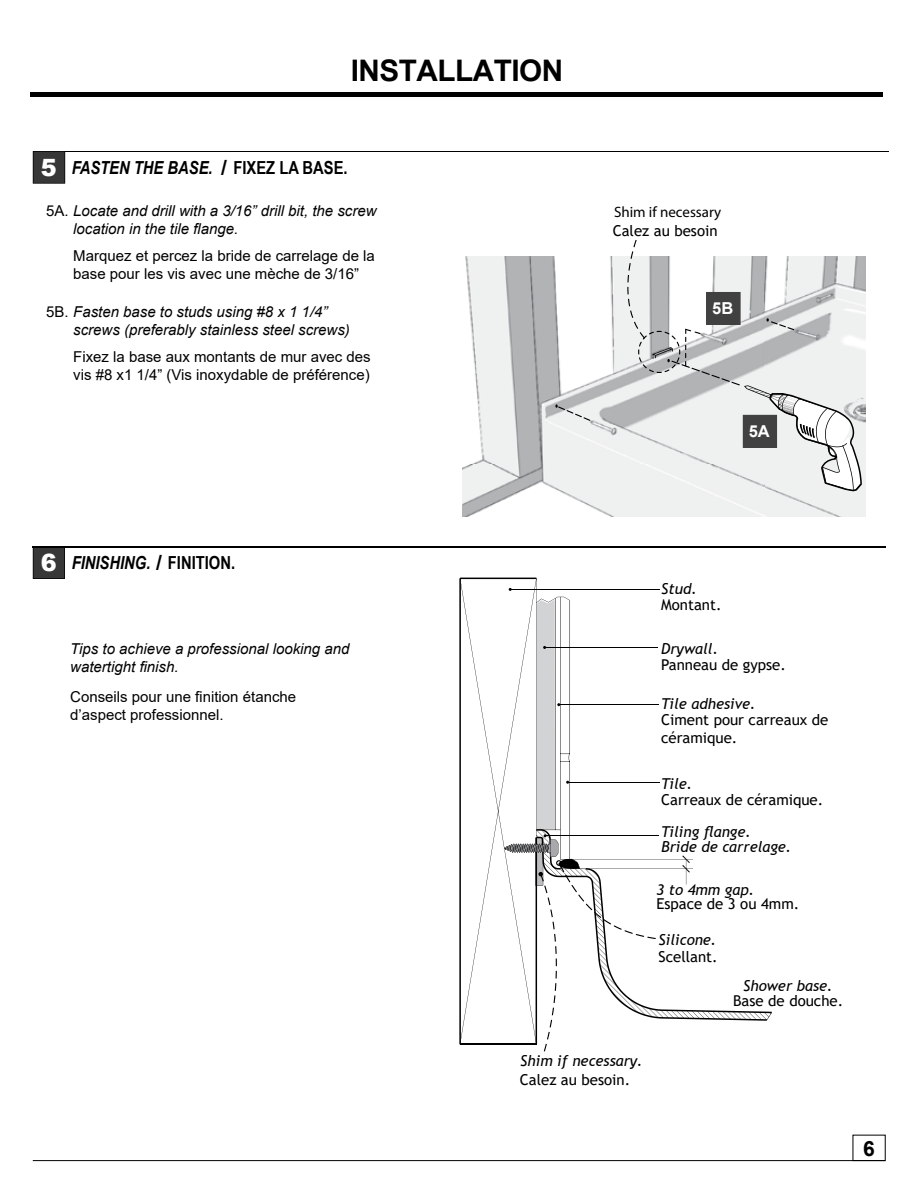
<style>
.page{position:relative;width:918px;height:1188px;background:#fff}
.page>*{position:absolute;margin:0;border:0;box-sizing:border-box;transform-origin:0 0}
.t1{font:700 29.7px "Arial";letter-spacing:-.015em;color:#000}
.t2{font:900 23.85px "Arial";color:#fff}
.t3{font:700 21px "Arial";color:#000}
.t4{font:italic 700 18px "Arial Narrow";color:#000}
.t5{font:700 16.5px "Arial";color:#fff}
.t6{font:15px/18px "Arial";color:#000}
.t7{font:italic 15px/18px "Arial";color:#000}
.t8{font:15px/18px "Trebuchet MS";color:#000}
.t9{font:italic 15px "Trebuchet MS";color:#000}
.t10{font:15px "Myriad";color:#000}
.s1{font-style:normal}
.s2{font-family:"Arial";font-weight:900;font-style:normal;font-size:23.85px;color:#fff}
.s3{font-family:"Arial";font-style:normal;font-size:21px}
</style>
<div class="page">
<hr style="left:33px;top:1160px;width:852px;height:1px;background:#000">
<hr style="left:36px;top:151px;width:852px;height:1px;background:#000">
<svg style="left:33px;top:151px;width:32px;height:33px"></svg>
<hr style="left:459px;top:578px;width:2px;height:466px;background:#010101">
<hr style="left:460px;top:1043px;width:76px;height:2px;background:#010101">
<svg style="left:460px;top:578px;width:311px;height:465px"></svg>
<svg style="left:682px;top:855px;width:8px;height:18px"></svg>
<img style="left:462px;top:257px;width:404px;height:260px">
<svg style="left:555px;top:404px;width:35px;height:17px"></svg>
<svg style="left:627px;top:240px;width:235px;height:251px"></svg>
<hr style="left:559px;top:704px;width:100px;height:1px;background:#000">
<hr style="left:568px;top:782px;width:91px;height:1px;background:#000">
<hr style="left:545px;top:647px;width:113px;height:1px;background:#000">
<hr style="left:510px;top:589px;width:149px;height:1px;background:#000">
<hr style="left:545px;top:835px;width:114px;height:1px;background:#000">
<svg style="left:504px;top:600px;width:152px;height:451px"></svg>
<svg style="left:33px;top:548px;width:32px;height:31px"></svg>
<hr style="left:33px;top:547px;width:853px;height:1px;background:#000">
<div style="left:31px;top:92px;width:852px;height:5px;background:#000"></div>
<h1 class="t1" style="left:351px;top:50px;width:214px">INSTALLATION</h1>
<h2 class="t2" style="left:41px;top:150px;width:17px">5</h2>
<h3 class="t3" style="left:221px;top:153px;width:7px">/</h3>
<p class="t4" style="left:72px;top:154px;width:277px">FASTEN THE BASE. <span class="s1">FIXEZ LA BASE.</span></p>
<p class="t7" style="left:46px;top:202px;width:332px"><span class="s1">5A.</span> Locate and drill with a 3/16” drill bit, the screw</p>
<p class="t6" style="left:73px;top:247px;width:303px">Marquez et percez la bride de carrelage de la base pour les vis avec une mèche de 3/16”</p>
<p class="t7" style="left:73px;top:220px;width:167px">location in the tile flange.</p>
<p class="t7" style="left:46px;top:303px;width:283px"><span class="s1">5B.</span> Fasten base to studs using #8 x 1 1/4”</p>
<p class="t6" style="left:73px;top:348px;width:299px">Fixez la base aux montants de mur avec des vis #8 x1 1/4” (Vis inoxydable de préférence)</p>
<p class="t7" style="left:73px;top:321px;width:278px">screws (preferably stainless steel screws)</p>
<p class="t10" style="left:614px;top:202px;width:109px">Shim if necessary</p>
<p class="t8" style="left:613px;top:221px;width:106px">Calez au besoin</p>
<p class="t5" style="left:712px;top:296px;width:23px">5B</p>
<p class="t5" style="left:749px;top:419px;width:23px">5A</p>
<p class="t4" style="left:41px;top:549px;width:196px"><span class="s2">6</span> FINISHING. <span class="s3">/</span> <span class="s1">FINITION.</span></p>
<p class="t7" style="left:70px;top:640px;width:281px">Tips to achieve a professional looking and watertight finish.</p>
<p class="t6" style="left:70px;top:687px;width:228px">Conseils pour une finition étanche d’aspect professionnel.</p>
<p class="t9" style="left:661px;top:580px;width:37px">Stud.</p>
<p class="t8" style="left:661px;top:595px;width:62px">Montant.</p>
<p class="t9" style="left:661px;top:640px;width:58px">Drywall.</p>
<p class="t8" style="left:661px;top:655px;width:126px">Panneau de gypse.</p>
<p class="t9" style="left:661px;top:694px;width:96px">Tile adhesive.</p>
<p class="t8" style="left:661px;top:711px;width:169px">Ciment pour carreaux de céramique.</p>
<p class="t9" style="left:661px;top:774px;width:33px">Tile.</p>
<p class="t8" style="left:661px;top:791px;width:164px">Carreaux de céramique.</p>
<p class="t9" style="left:661px;top:822px;width:91px">Tiling flange.</p>
<p class="t9" style="left:661px;top:838px;width:132px">Bride de carrelage.</p>
<p class="t9" style="left:656px;top:880px;width:99px">3 to 4mm gap.</p>
<p class="t8" style="left:656px;top:894px;width:144px">Espace de 3 ou 4mm.</p>
<p class="t9" style="left:659px;top:931px;width:59px">Silicone.</p>
<p class="t8" style="left:659px;top:947px;width:61px">Scellant.</p>
<p class="t9" style="left:743px;top:976px;width:91px">Shower base.</p>
<p class="t8" style="left:733px;top:991px;width:112px">Base de douche.</p>
<p class="t9" style="left:520px;top:1051px;width:124px">Shim if necessary.</p>
<p class="t8" style="left:520px;top:1071px;width:112px">Calez au besoin.</p>
<h3 class="t3" style="left:863px;top:1133px;width:13px">6</h3>
</div>
